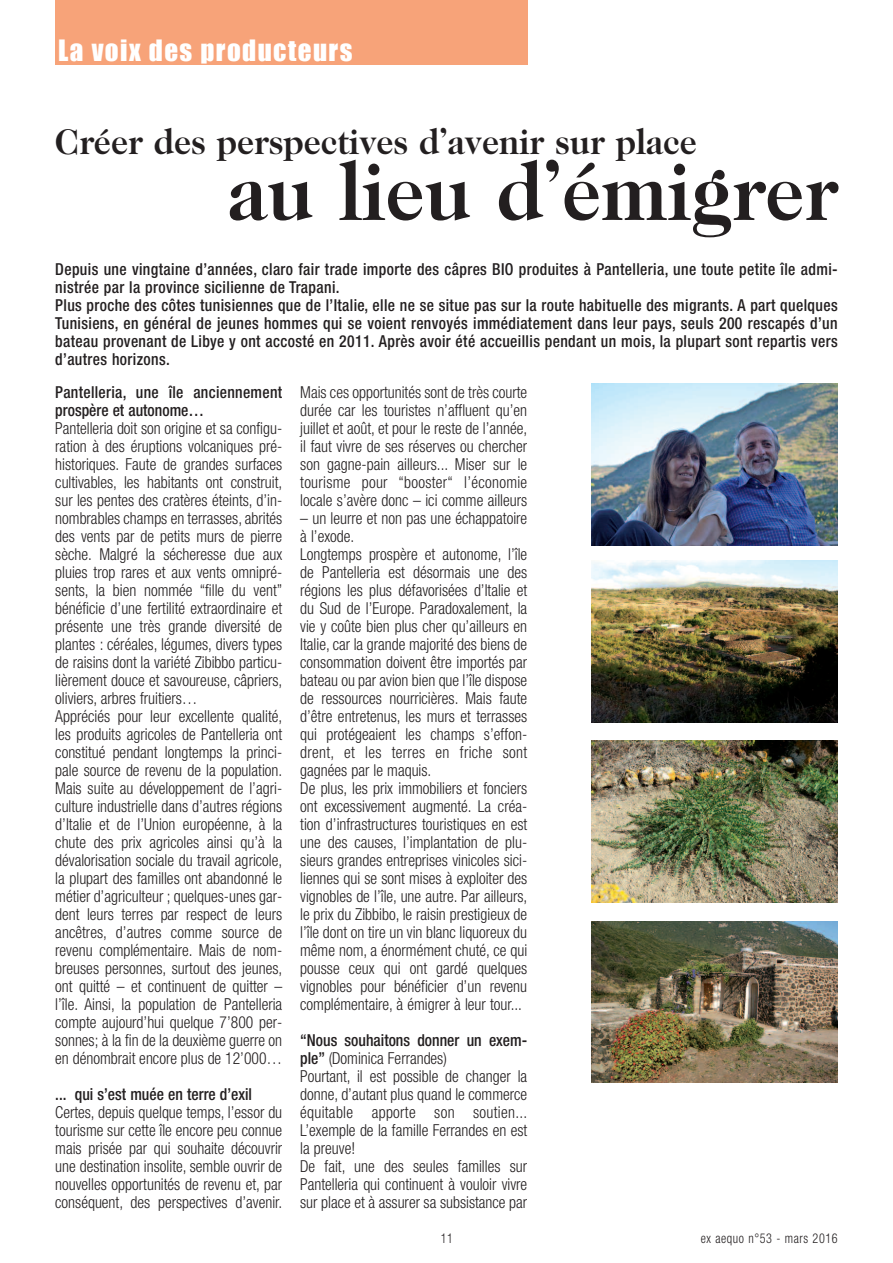
<style>
.page{position:relative;width:893px;height:1263px;background:#fff}
.page>*{position:absolute;margin:0;border:0;box-sizing:border-box;transform-origin:0 0}
.t1{font:700 82.5px "Caslon Two Twenty Four";color:#231f20;scale:.95 1}
.t2{font:700 36px "Caslon Two Twenty Four";color:#231f20;scale:.95 1}
.t3{font:27px "Impact";letter-spacing:.055em;color:#fff}
.t4{font:300 condensed 16.5px/18px "Helvetica Neue";color:#231f20;scale:.95 1}
.t5{font:500 condensed 16.5px/18px "Helvetica Neue";letter-spacing:.025em;color:#231f20;scale:.95 1}
.t6{font:500 condensed 16.5px "Helvetica Neue";color:#231f20;scale:.95 1}
.t7{font:300 condensed 13.5px "Helvetica Neue";letter-spacing:.05em;color:#231f20;scale:.9 1}
.s1{font-weight:500}
</style>
<div class="page">
<div style="left:55px;top:0;width:472px;height:65px;background:#f7a379"></div>
<img style="left:591px;top:384px;width:247px;height:161px">
<img style="left:591px;top:561px;width:247px;height:161px">
<img style="left:591px;top:741px;width:247px;height:161px">
<img style="left:591px;top:921px;width:247px;height:162px">
<h3 class="t3" style="left:58px;top:34px;width:296px">La voix des producteurs</h3>
<h2 class="t2" style="left:55px;top:128px;width:677px">Créer des perspectives d’avenir sur place</h2>
<h1 class="t1" style="left:228px;top:160px;width:643px">au lieu d’émigrer</h1>
<p class="t5" style="left:55px;top:262px;width:825px">Depuis une vingtaine d’années, claro fair trade importe des câpres BIO produites à Pantelleria, une toute petite île admi&shy;nistrée par la province sicilienne de Trapani.<br>Plus proche des côtes tunisiennes que de l’Italie, elle ne se situe pas sur la route habituelle des migrants. A part quelques Tunisiens, en général de jeunes hommes qui se voient renvoyés immédiatement dans leur pays, seuls 200 rescapés d’un bateau provenant de Libye y ont accosté en 2011. Après avoir été accueillis pendant un mois, la plupart sont repartis vers d’autres horizons.</p>
<p class="t5" style="left:55px;top:385px;width:240px">Pantelleria, une île anciennement prospère et autonome…</p>
<p class="t4" style="left:55px;top:421px;width:240px">Pantelleria doit son origine et sa configu&shy;ration à des éruptions volcaniques pré&shy;historiques. Faute de grandes surfaces cultivables, les habitants ont construit, sur les pentes des cratères éteints, d’in&shy;nombrables champs en terrasses, abrités des vents par de petits murs de pierre sèche. Malgré la sécheresse due aux pluies trop rares et aux vents omnipré&shy;sents, la bien nommée “fille du vent” bénéficie d’une fertilité extraordinaire et présente une très grande diversité de plantes : céréales, légumes, divers types de raisins dont la variété Zibibbo particu&shy;lièrement douce et savoureuse, câpriers, oliviers, arbres fruitiers…<br>Appréciés pour leur excellente qualité, les produits agricoles de Pantelleria ont constitué pendant longtemps la princi&shy;pale source de revenu de la population.<br>Mais suite au développement de l’agri&shy;culture industrielle dans d’autres régions d’Italie et de l’Union européenne, à la chute des prix agricoles ainsi qu’à la dévalorisation sociale du travail agricole, la plupart des familles ont abandonné le métier d’agriculteur ; quelques-unes gar&shy;dent leurs terres par respect de leurs ancêtres, d’autres comme source de revenu complémentaire. Mais de nom&shy;breuses personnes, surtout des jeunes, ont quitté – et continuent de quitter – l’île. Ainsi, la population de Pantelleria compte aujourd’hui quelque 7’800 per&shy;sonnes; à la fin de la deuxième guerre on en dénombrait encore plus de 12’000…</p>
<p class="t6" style="left:55px;top:1088px;width:209px">... qui s’est muée en terre d’exil</p>
<p class="t4" style="left:55px;top:1105px;width:240px;text-align:justify">Certes, depuis quelque temps, l’essor du tourisme sur cette île encore peu connue mais prisée par qui souhaite découvrir une destination insolite, semble ouvrir de nouvelles opportunités de revenu et, par conséquent, des perspectives d’avenir.</p>
<p class="t4" style="left:300px;top:385px;width:240px;text-align:justify">Mais ces opportunités sont de très courte durée car les touristes n’affluent qu’en juillet et août, et pour le reste de l’année, il faut vivre de ses réserves ou chercher son gagne-pain ailleurs... Miser sur le tourisme pour “booster“ l’économie locale s’avère donc – ici comme ailleurs</p>
<p class="t4" style="left:300px;top:511px;width:240px">– un leurre et non pas une échappatoire à l’exode.<br>Longtemps prospère et autonome, l’île de Pantelleria est désormais une des régions les plus défavorisées d’Italie et du Sud de l’Europe. Paradoxalement, la vie y coûte bien plus cher qu’ailleurs en Italie, car la grande majorité des biens de consommation doivent être importés par bateau ou par avion bien que l’île dispose de ressources nourricières. Mais faute d’être entretenus, les murs et terrasses qui protégeaient les champs s’effon&shy;drent, et les terres en friche sont gagnées par le maquis.<br>De plus, les prix immobiliers et fonciers ont excessivement augmenté. La créa&shy;tion d’infrastructures touristiques en est une des causes, l’implantation de plu&shy;sieurs grandes entreprises vinicoles sici&shy;liennes qui se sont mises à exploiter des vignobles de l’île, une autre. Par ailleurs, le prix du Zibbibo, le raisin prestigieux de l’île dont on tire un vin blanc liquoreux du même nom, a énormément chuté, ce qui pousse ceux qui ont gardé quelques vignobles pour bénéficier d’un revenu complémentaire, à émigrer à leur tour...</p>
<p class="t4" style="left:300px;top:1033px;width:240px"><span class="s1">“Nous souhaitons donner un exem&shy;ple”</span> (Dominica Ferrandes)<br>Pourtant, il est possible de changer la donne, d’autant plus quand le commerce équitable apporte son soutien...<br>L’exemple de la famille Ferrandes en est la preuve!<br>De fait, une des seules familles sur Pantelleria qui continuent à vouloir vivre sur place et à assurer sa subsistance par</p>
<p class="t7" style="left:441px;top:1233px;width:15px">11</p>
<p class="t7" style="left:701px;top:1233px;width:154px">ex aequo n°53 - mars 2016</p>
</div>
